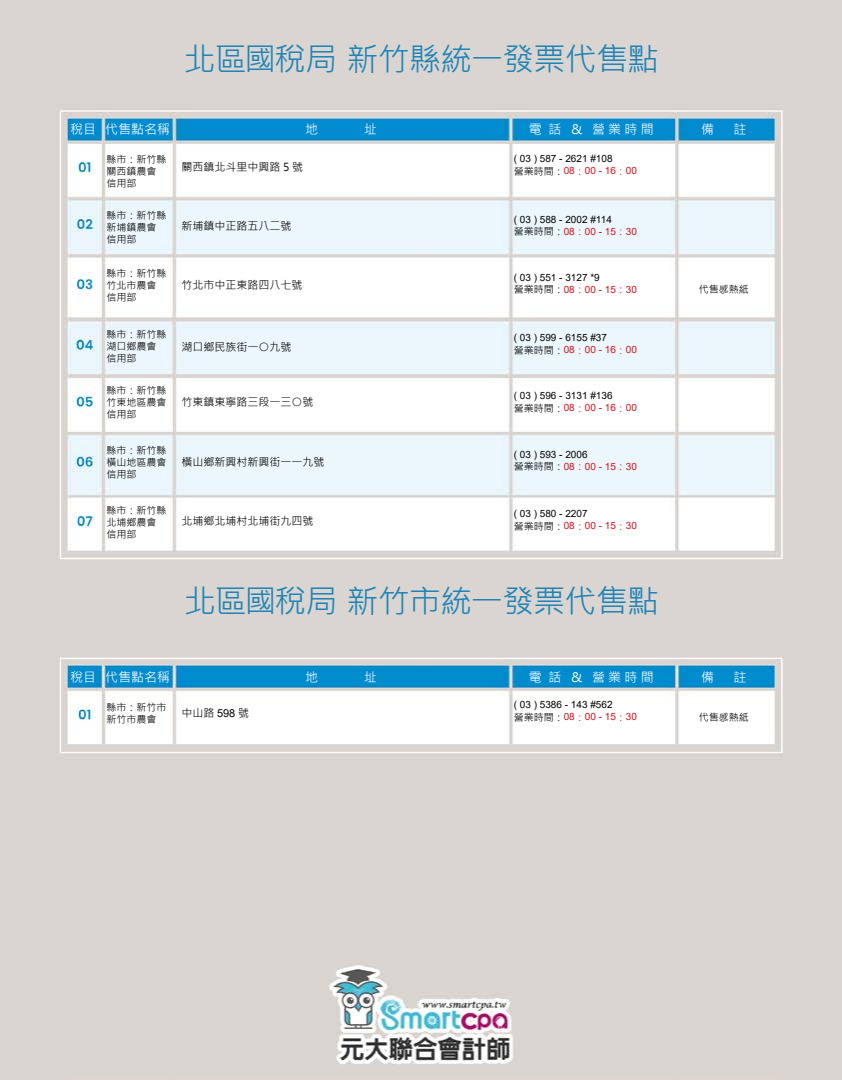
<style>
.page{position:relative;width:842px;height:1080px;background:#fff}
.page>*{position:absolute;margin:0;border:0;box-sizing:border-box;transform-origin:0 0}
.t1{font:32px "Microsoft Jheng Hei";letter-spacing:-.025em;color:#2084b6}
.t2{font:13px "Microsoft Jheng Hei";color:#fff}
.t3{font:11px "Microsoft Jheng Hei";color:#000}
.t4{font:10px/12px "Arial";color:#000}
.t5{font:10px/12px "Microsoft Jheng Hei";color:#000}
.s1{font-family:"Microsoft Jheng Hei"}
.s2{color:#d0121b}
.s3{font-family:"Microsoft Jheng Hei";color:#d0121b}
.s4{font-family:"Arial"}
</style>
<div class="page">
<img style="left:0;top:0;width:842px;height:1080px">
<h1 class="t1" style="left:184px;top:39px;width:477px">北區國稅局 新竹縣統一發票代售點</h1>
<h2 class="t2" style="left:70px;top:122px;width:27px">稅目</h2>
<h2 class="t2" style="left:105px;top:122px;width:66px">代售點名稱</h2>
<p class="t5" style="left:106px;top:153px;width:62px">縣市：新竹縣關西鎮農會信用部</p>
<p class="t5" style="left:106px;top:209px;width:62px">縣市：新竹縣新埔鎮農會信用部</p>
<p class="t5" style="left:106px;top:268px;width:62px">縣市：新竹縣竹北市農會信用部</p>
<p class="t5" style="left:106px;top:328px;width:61px">縣市：新竹縣湖口鄉農會信用部</p>
<p class="t5" style="left:106px;top:385px;width:62px;text-align:justify">縣市：新竹縣竹東地區農會信用部</p>
<p class="t5" style="left:106px;top:445px;width:62px;text-align:justify">縣市：新竹縣橫山地區農會信用部</p>
<p class="t5" style="left:106px;top:504px;width:62px">縣市：新竹縣北埔鄉農會信用部</p>
<h2 class="t2" style="left:305px;top:122px;width:14px">地</h2>
<h2 class="t2" style="left:364px;top:122px;width:14px">址</h2>
<p class="t3" style="left:181px;top:161px;width:123px">關西鎮北斗里中興路 5 號</p>
<p class="t3" style="left:181px;top:219px;width:111px">新埔鎮中正路五八二號</p>
<p class="t3" style="left:181px;top:278px;width:122px">竹北市中正東路四八七號</p>
<p class="t3" style="left:181px;top:340px;width:111px">湖口鄉民族街一○九號</p>
<p class="t3" style="left:181px;top:395px;width:133px">竹東鎮東寧路三段一三○號</p>
<p class="t3" style="left:181px;top:455px;width:144px">橫山鄉新興村新興街一一九號</p>
<p class="t3" style="left:181px;top:514px;width:133px">北埔鄉北埔村北埔街九四號</p>
<h2 class="t2" style="left:529px;top:122px;width:126px">電 話 &amp; 營 業 時 間</h2>
<p class="t4" style="left:514px;top:153px;width:125px">( 03 ) 587 - 2621 #108<br><span class="s1">營業時間：</span><span class="s2">08</span><span class="s3">：</span><span class="s2">00 - 16</span><span class="s3">：</span><span class="s2">00</span></p>
<p class="t4" style="left:514px;top:213px;width:125px">( 03 ) 588 - 2002 #114<br><span class="s1">營業時間：</span><span class="s2">08</span><span class="s3">：</span><span class="s2">00 - 15</span><span class="s3">：</span><span class="s2">30</span></p>
<p class="t4" style="left:514px;top:271px;width:125px">( 03 ) 551 - 3127 *9<br><span class="s1">營業時間：</span><span class="s2">08</span><span class="s3">：</span><span class="s2">00 - 15</span><span class="s3">：</span><span class="s2">30</span></p>
<p class="t4" style="left:514px;top:332px;width:125px">( 03 ) 599 - 6155 #37<br><span class="s1">營業時間：</span><span class="s2">08</span><span class="s3">：</span><span class="s2">00 - 16</span><span class="s3">：</span><span class="s2">00</span></p>
<p class="t4" style="left:514px;top:390px;width:125px">( 03 ) 596 - 3131 #136<br><span class="s1">營業時間：</span><span class="s2">08</span><span class="s3">：</span><span class="s2">00 - 16</span><span class="s3">：</span><span class="s2">00</span></p>
<p class="t4" style="left:514px;top:448px;width:125px">( 03 ) 593 - 2006<br><span class="s1">營業時間：</span><span class="s2">08</span><span class="s3">：</span><span class="s2">00 - 15</span><span class="s3">：</span><span class="s2">30</span></p>
<p class="t4" style="left:514px;top:508px;width:125px">( 03 ) 580 - 2207<br><span class="s1">營業時間：</span><span class="s2">08</span><span class="s3">：</span><span class="s2">00 - 15</span><span class="s3">：</span><span class="s2">30</span></p>
<h1 class="t1" style="left:184px;top:581px;width:476px">北區國稅局 新竹市統一發票代售點</h1>
<h2 class="t2" style="left:70px;top:669px;width:27px">稅目</h2>
<h2 class="t2" style="left:105px;top:669px;width:66px">代售點名稱</h2>
<p class="t5" style="left:106px;top:701px;width:62px">縣市：新竹市新竹市農會</p>
<p class="t3" style="left:181px;top:706px;width:69px">中山路 <span class="s4">598</span> 號</p>
<h2 class="t2" style="left:305px;top:669px;width:14px">地</h2>
<h2 class="t2" style="left:364px;top:669px;width:14px">址</h2>
<h2 class="t2" style="left:529px;top:669px;width:126px">電 話 &amp; 營 業 時 間</h2>
<p class="t4" style="left:514px;top:699px;width:125px">( 03 ) 5386 - 143 #562<br><span class="s1">營業時間：</span><span class="s2">08</span><span class="s3">：</span><span class="s2">00 - 15</span><span class="s3">：</span><span class="s2">30</span></p>
<h2 class="t2" style="left:701px;top:122px;width:14px">備</h2>
<h2 class="t2" style="left:734px;top:122px;width:14px">註</h2>
<p class="t5" style="left:699px;top:283px;width:51px">代售感熱紙</p>
<h2 class="t2" style="left:701px;top:669px;width:14px">備</h2>
<h2 class="t2" style="left:734px;top:669px;width:14px">註</h2>
<p class="t5" style="left:699px;top:711px;width:51px">代售感熱紙</p>
</div>
